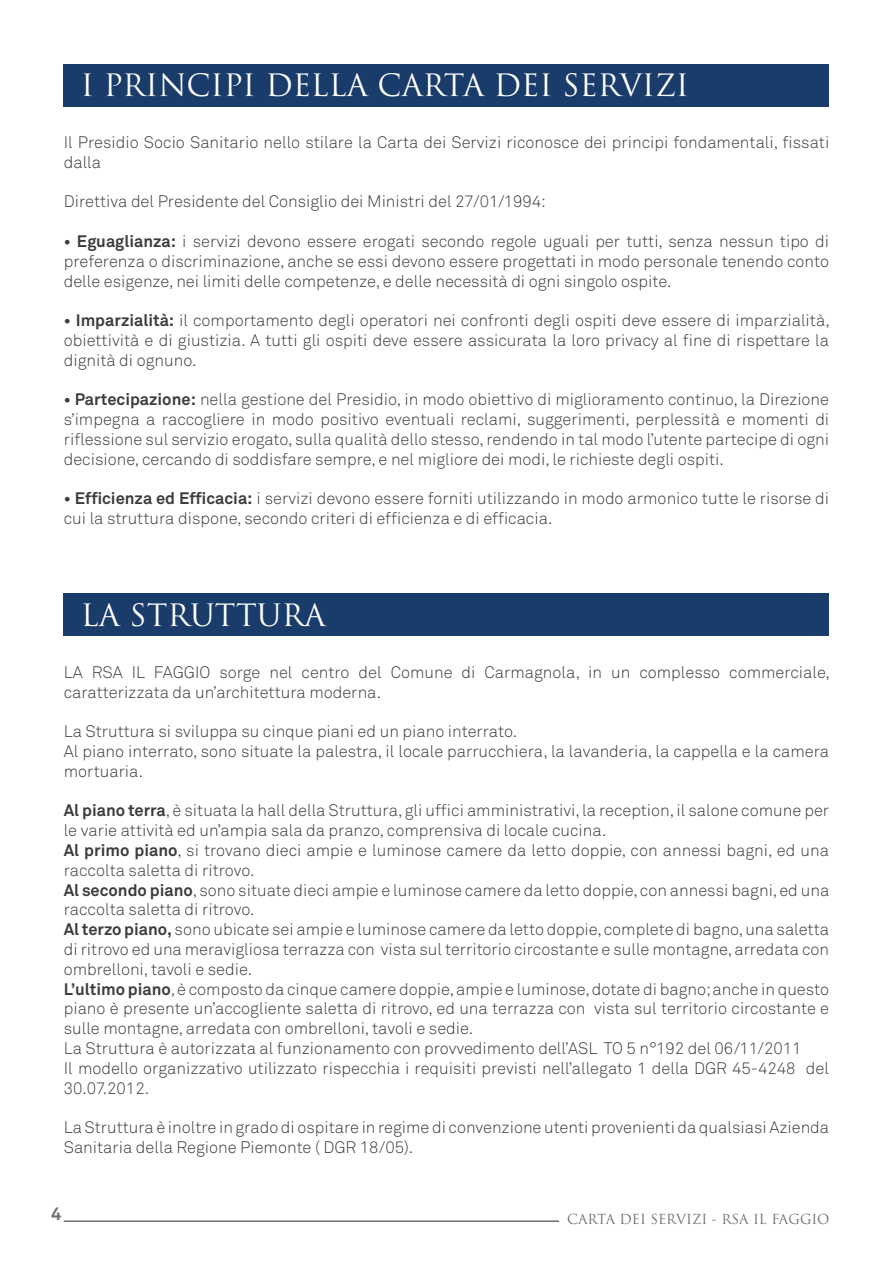
<style>
.page{position:relative;width:893px;height:1263px;background:#fff}
.page>*{position:absolute;margin:0;border:0;box-sizing:border-box;transform-origin:0 0}
.t1{font:30px "Trajan Pro";color:#fff}
.t2{font:700 18px "Akkurat Pro";color:#706f6f}
.t3{font:16.5px/19.8px "Akkurat Light Pro";color:#3c3c3b}
.t4{font:13.5px "Trajan Pro";color:#706f6f}
.s1{font-family:"Akkurat Pro";font-weight:700}
</style>
<div class="page">
<hr style="left:64px;top:1220px;width:495px;height:2px;background:#706f6f">
<div style="left:64px;top:64px;width:765px;height:42px;background:#193c6a"></div>
<div style="left:64px;top:594px;width:765px;height:42px;background:#193c6a"></div>
<h1 class="t1" style="left:81px;top:66px;width:610px">I PRINCIPI DELLA CARTA DEI SERVIZI</h1>
<p class="t3" style="left:64px;top:133px;width:767px">Il Presidio Socio Sanitario nello stilare la Carta dei Servizi riconosce dei principi fondamentali, fissati dalla</p>
<p class="t3" style="left:64px;top:192px;width:484px">Direttiva del Presidente del Consiglio dei Ministri del 27/01/1994:</p>
<p class="t3" style="left:64px;top:232px;width:767px;text-align:justify"><span class="s1">• Eguaglianza:</span> i servizi devono essere erogati secondo regole uguali per tutti, senza nessun tipo di preferenza o discriminazione, anche se essi devono essere progettati in modo personale tenendo conto delle esigenze, nei limiti delle competenze, e delle necessità di ogni singolo ospite.</p>
<p class="t3" style="left:64px;top:311px;width:768px;text-align:justify"><span class="s1">• Imparzialità:</span> il comportamento degli operatori nei confronti degli ospiti deve essere di imparzialità, obiettività e di giustizia. A tutti gli ospiti deve essere assicurata la loro privacy al fine di rispettare la dignità di ognuno.</p>
<p class="t3" style="left:64px;top:390px;width:767px;text-align:justify"><span class="s1">• Partecipazione:</span> nella gestione del Presidio, in modo obiettivo di miglioramento continuo, la Direzione s’impegna a raccogliere in modo positivo eventuali reclami, suggerimenti, perplessità e momenti di riflessione sul servizio erogato, sulla qualità dello stesso, rendendo in tal modo l’utente partecipe di ogni decisione, cercando di soddisfare sempre, e nel migliore dei modi, le richieste degli ospiti.</p>
<p class="t3" style="left:64px;top:489px;width:767px"><span class="s1">• Efficienza ed Efficacia:</span> i servizi devono essere forniti utilizzando in modo armonico tutte le risorse di cui la struttura dispone, secondo criteri di efficienza e di efficacia.</p>
<h1 class="t1" style="left:81px;top:596px;width:246px">LA STRUTTURA</h1>
<p class="t3" style="left:64px;top:662px;width:768px">LA RSA IL FAGGIO sorge nel centro del Comune di Carmagnola, in un complesso commerciale, caratterizzata da un’architettura moderna.</p>
<p class="t3" style="left:64px;top:722px;width:767px">La Struttura si sviluppa su cinque piani ed un piano interrato.<br>Al piano interrato, sono situate la palestra, il locale parrucchiera, la lavanderia, la cappella e la camera mortuaria.</p>
<p class="t3" style="left:64px;top:801px;width:767px"><span class="s1">Al piano terra</span>, è situata la hall della Struttura, gli uffici amministrativi, la reception, il salone comune per le varie attività ed un’ampia sala da pranzo, comprensiva di locale cucina.<br><span class="s1">Al primo piano</span>, si trovano dieci ampie e luminose camere da letto doppie, con annessi bagni, ed una raccolta saletta di ritrovo.<br><span class="s1">Al secondo piano</span>, sono situate dieci ampie e luminose camere da letto doppie, con annessi bagni, ed una raccolta saletta di ritrovo.<br><span class="s1">Al terzo piano,</span> sono ubicate sei ampie e luminose camere da letto doppie, complete di bagno, una saletta di ritrovo ed una meravigliosa terrazza con vista sul territorio circostante e sulle montagne, arredata con ombrelloni, tavoli e sedie.<br><span class="s1">L’ultimo piano</span>, è composto da cinque camere doppie, ampie e luminose, dotate di bagno; anche in questo piano è presente un’accogliente saletta di ritrovo, ed una terrazza con vista sul territorio circostante e sulle montagne, arredata con ombrelloni, tavoli e sedie.<br>La Struttura è autorizzata al funzionamento con provvedimento dell’ASL TO 5 n°192 del 06/11/2011<br>Il modello organizzativo utilizzato rispecchia i requisiti previsti nell’allegato 1 della DGR 45-4248 del 30.07.2012.</p>
<p class="t3" style="left:64px;top:1118px;width:767px">La Struttura è inoltre in grado di ospitare in regime di convenzione utenti provenienti da qualsiasi Azienda<br>Sanitaria della Regione Piemonte ( DGR 18/05).</p>
<p class="t2" style="left:51px;top:1202px;width:12px">4</p>
<p class="t4" style="left:567px;top:1211px;width:264px">CARTA DEI SERVIZI - RSA IL FAGGIO</p>
</div>
